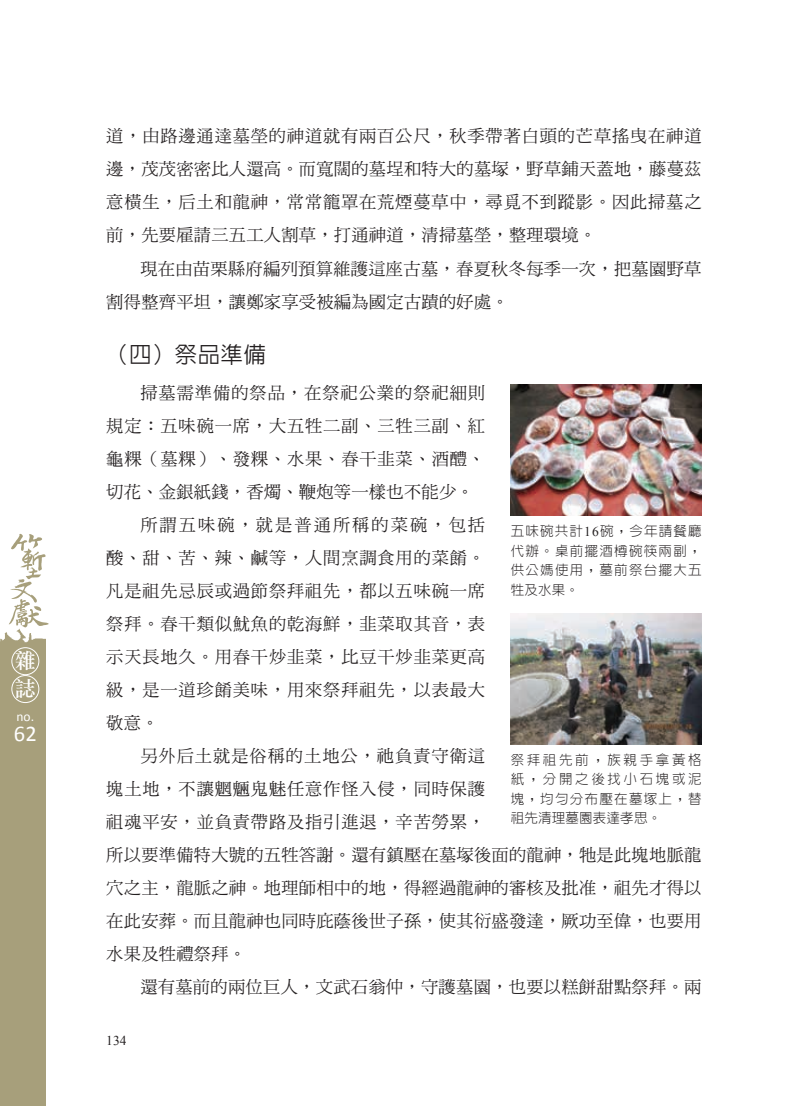
<style>
.page{position:relative;width:808px;height:1106px;background:#fff}
.page>*{position:absolute;margin:0;border:0;box-sizing:border-box;transform-origin:0 0}
.t1{font:500 22.5px "AR New Hei B5";color:#231f20}
.t2{font:22.5px "Calibri";color:#fff}
.t3{font:21px/28px "DF Li Song Std W5";color:#fff}
.t4{font:17.25px/33px "DF Ming Std W5";letter-spacing:.045em;color:#231f20;text-align:justify}
.t5{font:17.25px/33px "DF Ming Std W5";letter-spacing:.015em;color:#231f20}
.t6{font:17.25px "DF Ming Std W5";letter-spacing:.115em;color:#231f20}
.t7{font:300 13.5px/19.5px "AR New Hei B5";letter-spacing:.095em;color:#231f20;text-align:justify}
.t8{font:13.5px "Times New Roman";color:#231f20}
.t9{font:13.5px "Calibri";color:#fff}
.s1{font-family:"Times New Roman";font-weight:400}
</style>
<div class="page">
<div style="left:0;top:627px;width:45px;height:479px;background:#a79f7b"></div>
<div style="left:11px;top:647px;width:28px;height:28px;border:1px solid #fff;border-radius:50%"></div>
<div style="left:11px;top:675px;width:28px;height:28px;border:1px solid #fff;border-radius:50%"></div>
<svg style="left:9px;top:534px;width:40px;height:93px"></svg>
<img style="left:511px;top:384px;width:191px;height:132px">
<img style="left:511px;top:613px;width:191px;height:131px">
<p class="t3" style="left:15px;top:646px;width:22px">雜誌</p>
<p class="t9" style="left:17px;top:708px;width:19px">no.</p>
<h1 class="t2" style="left:14px;top:719px;width:24px">62</h1>
<p class="t4" style="left:106px;top:119px;width:597px">道，由路邊通達墓塋的神道就有兩百公尺，秋季帶著白頭的芒草搖曳在神道邊，茂茂密密比人還高。而寬闊的墓埕和特大的墓塚，野草鋪天蓋地，藤蔓茲意橫生，后土和龍神，常常籠罩在荒煙蔓草中，尋覓不到蹤影。因此掃墓之前，先要雇請三五工人割草，打通神道，清掃墓塋，整理環境。</p>
<p class="t5" style="left:106px;top:251px;width:597px;text-indent:34px">現在由苗栗縣府編列預算維護這座古墓，春夏秋冬每季一次，把墓園野草割得整齊平坦，讓鄭家享受被編為國定古蹟的好處。</p>
<h1 class="t1" style="left:106px;top:343px;width:161px">（四）祭品準備</h1>
<p class="t4" style="left:140px;top:376px;width:346px">掃墓需準備的祭品，在祭祀公業的祭祀細則</p>
<p class="t4" style="left:106px;top:409px;width:380px">規定：五味碗一席，大五牲二副、三牲三副、紅</p>
<p class="t4" style="left:106px;top:442px;width:380px">龜粿（墓粿）、發粿、水果、春干韭菜、酒醴、</p>
<p class="t5" style="left:106px;top:475px;width:369px">切花、金銀紙錢，香燭、鞭炮等一樣也不能少。</p>
<p class="t6" style="left:140px;top:515px;width:346px">所謂五味碗，就是普通所稱的菜碗，包括</p>
<p class="t4" style="left:106px;top:541px;width:380px">酸、甜、苦、辣、鹹等，人間烹調食用的菜餚。</p>
<p class="t4" style="left:106px;top:574px;width:380px">凡是祖先忌辰或過節祭拜祖先，都以五味碗一席</p>
<p class="t4" style="left:106px;top:607px;width:380px">祭拜。春干類似魷魚的乾海鮮，韭菜取其音，表</p>
<p class="t4" style="left:106px;top:640px;width:380px">示天長地久。用春干炒韭菜，比豆干炒韭菜更高</p>
<p class="t4" style="left:106px;top:673px;width:380px">級，是一道珍餚美味，用來祭拜祖先，以表最大</p>
<p class="t4" style="left:106px;top:706px;width:54px">敬意。</p>
<p class="t4" style="left:140px;top:739px;width:346px">另外后土就是俗稱的土地公，祂負責守衛這</p>
<p class="t4" style="left:106px;top:772px;width:380px">塊土地，不讓魍魎鬼魅任意作怪入侵，同時保護</p>
<p class="t4" style="left:106px;top:805px;width:380px">祖魂平安，並負責帶路及指引進退，辛苦勞累，</p>
<p class="t5" style="left:106px;top:838px;width:597px">所以要準備特大號的五牲答謝。還有鎮壓在墓塚後面的龍神，牠是此塊地脈龍</p>
<p class="t5" style="left:106px;top:871px;width:597px">穴之主，龍脈之神。地理師相中的地，得經過龍神的審核及批准，祖先才得以</p>
<p class="t5" style="left:106px;top:904px;width:597px">在此安葬。而且龍神也同時庇蔭後世子孫，使其衍盛發達，厥功至偉，也要用</p>
<p class="t5" style="left:106px;top:937px;width:141px">水果及牲禮祭拜。</p>
<p class="t5" style="left:140px;top:970px;width:563px">還有墓前的兩位巨人，文武石翁仲，守護墓園，也要以糕餅甜點祭拜。兩</p>
<p class="t7" style="left:511px;top:521px;width:193px">五味碗共計<span class="s1">16</span>碗，今年請餐廳代辦。桌前擺酒樽碗筷兩副，供公媽使用，墓前祭台擺大五牲及水果。</p>
<p class="t7" style="left:511px;top:750px;width:193px">祭拜祖先前，族親手拿黃格紙，分開之後找小石塊或泥塊，均勻分布壓在墓塚上，替祖先清理墓園表達孝思。</p>
<p class="t8" style="left:106px;top:1031px;width:22px">134</p>
</div>
